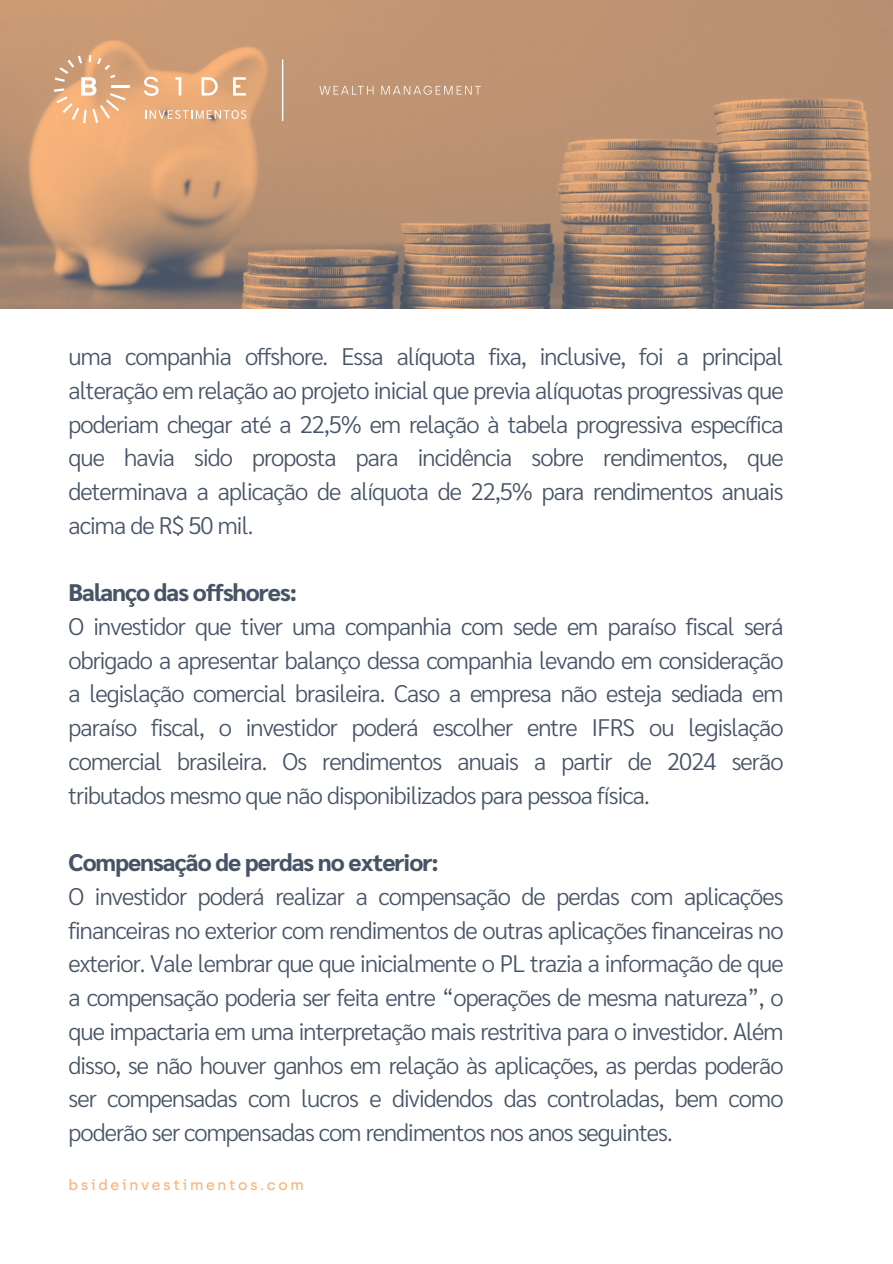
<style>
.page{position:relative;width:893px;height:1264px;background:#fff}
.page>*{position:absolute;margin:0;border:0;box-sizing:border-box;transform-origin:0 0}
.t1{font:300 24px/33.8px "Sarabun";letter-spacing:-.04em;color:#475466;text-align:justify}
.t2{font:800 24px "Sarabun";letter-spacing:-.04em;color:#475466}
.t3{font:500 14.55px "Archia";letter-spacing:.18em;color:#fab47a}
</style>
<div class="page">
<img style="left:0;top:0;width:892px;height:308px">
<svg style="left:233px;top:77px;width:13px;height:19px"></svg>
<svg style="left:175px;top:77px;width:6px;height:19px"></svg>
<svg style="left:54px;top:55px;width:76px;height:68px;background:#e4b187"></svg>
<svg style="left:144px;top:77px;width:15px;height:19px"></svg>
<svg style="left:201px;top:77px;width:17px;height:19px"></svg>
<svg style="left:145px;top:110px;width:101px;height:9px"></svg>
<hr style="left:282px;top:59px;width:1px;height:62px;background:#fff">
<svg style="left:319px;top:86px;width:54px;height:9px"></svg>
<svg style="left:381px;top:86px;width:100px;height:9px"></svg>
<p class="t1" style="left:68px;top:338px;width:716px">uma companhia offshore. Essa alíquota fixa, inclusive, foi a principal alteração em relação ao projeto inicial que previa alíquotas progressivas que poderiam chegar até a 22,5% em relação à tabela progressiva específica que havia sido proposta para incidência sobre rendimentos, que determinava a aplicação de alíquota de 22,5% para rendimentos anuais acima de R$ 50 mil.</p>
<p class="t2" style="left:68px;top:575px;width:230px">Balanço das offshores:</p>
<p class="t1" style="left:68px;top:608px;width:716px">O investidor que tiver uma companhia com sede em paraíso fiscal será obrigado a apresentar balanço dessa companhia levando em consideração a legislação comercial brasileira. Caso a empresa não esteja sediada em paraíso fiscal, o investidor poderá escolher entre IFRS ou legislação comercial brasileira. Os rendimentos anuais a partir de 2024 serão tributados mesmo que não disponibilizados para pessoa física.</p>
<p class="t2" style="left:68px;top:845px;width:372px">Compensação de perdas no exterior:</p>
<p class="t1" style="left:68px;top:878px;width:716px">O investidor poderá realizar a compensação de perdas com aplicações financeiras no exterior com rendimentos de outras aplicações financeiras no exterior. Vale lembrar que que inicialmente o PL trazia a informação de que a compensação poderia ser feita entre “operações de mesma natureza”, o que impactaria em uma interpretação mais restritiva para o investidor. Além disso, se não houver ganhos em relação às aplicações, as perdas poderão ser compensadas com lucros e dividendos das controladas, bem como poderão ser compensadas com rendimentos nos anos seguintes.</p>
<p class="t3" style="left:68px;top:1175px;width:237px">bsideinvestimentos.com</p>
</div>
